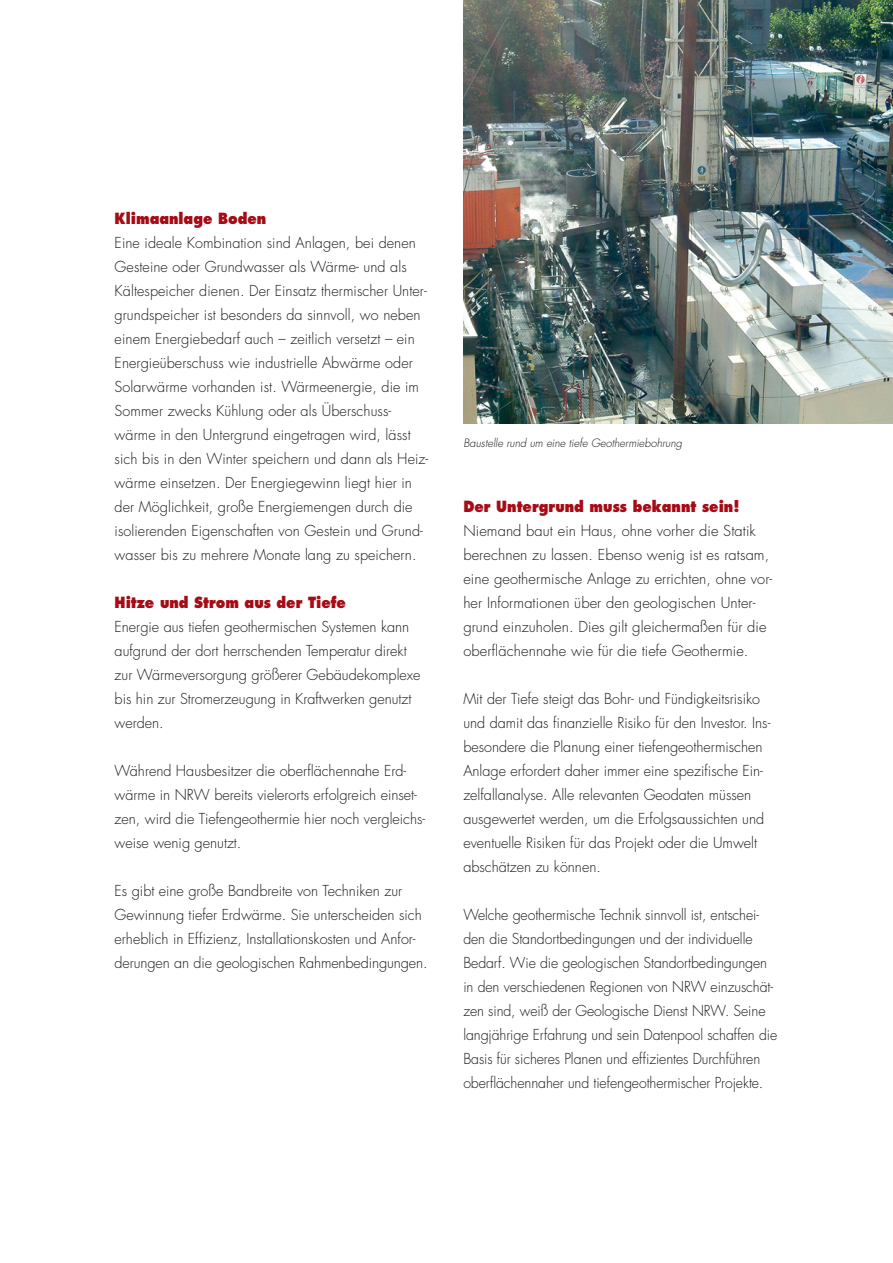
<style>
.page{position:relative;width:893px;height:1263px;background:#fff}
.page>*{position:absolute;margin:0;border:0;box-sizing:border-box;transform-origin:0 0}
.t1{font:800 15px "Futura Std";color:#a60b16;scale:.9 1}
.t2{font:300 14.7px/24px "Futura Std";color:#1a171c}
.t3{font:300 14.7px/24px "Futura Std";color:#1a171c;scale:.96 1}
.t4{font:italic 300 11.25px "Futura Std";color:#1a171c}
</style>
<div class="page">
<img style="left:463px;top:0;width:429px;height:423px">
<p class="t1" style="left:115px;top:212px;width:170px">Klimaanlage Boden</p>
<p class="t2" style="left:115px;top:232px;width:315px">Eine ideale Kombination sind Anlagen, bei denen Gesteine oder Grundwasser als Wärme- und als Kältespeicher dienen. Der Einsatz thermischer Unter&shy;grundspeicher ist besonders da sinnvoll, wo neben einem Energiebedarf auch – zeitlich versetzt – ein Energieüberschuss wie industrielle Abwärme oder Solarwärme vorhanden ist. Wärmeenergie, die im Sommer zwecks Kühlung oder als Überschuss&shy;wärme in den Untergrund eingetragen wird, lässt sich bis in den Winter speichern und dann als Heiz&shy;wärme einsetzen. Der Energiegewinn liegt hier in der Möglichkeit, große Energiemengen durch die isolierenden Eigenschaften von Gestein und Grund&shy;wasser bis zu mehrere Monate lang zu speichern.</p>
<p class="t1" style="left:115px;top:596px;width:259px">Hitze und Strom aus der Tiefe</p>
<p class="t2" style="left:115px;top:616px;width:307px">Energie aus tiefen geothermischen Systemen kann aufgrund der dort herrschenden Temperatur direkt zur Wärmeversorgung größerer Gebäudekomplexe bis hin zur Stromerzeugung in Kraftwerken genutzt werden.</p>
<p class="t2" style="left:115px;top:760px;width:312px">Während Hausbesitzer die oberflächennahe Erd&shy;wärme in NRW bereits vielerorts erfolgreich einset&shy;zen, wird die Tiefengeothermie hier noch vergleichs&shy;weise wenig genutzt.</p>
<p class="t2" style="left:115px;top:880px;width:314px">Es gibt eine große Bandbreite von Techniken zur Gewinnung tiefer Erdwärme. Sie unterscheiden sich erheblich in Effizienz, Installationskosten und Anfor&shy;derungen an die geologischen Rahmenbedingungen.</p>
<p class="t4" style="left:463px;top:438px;width:220px">Baustelle rund um eine tiefe Geothermiebohrung</p>
<p class="t1" style="left:463px;top:500px;width:308px">Der Untergrund muss bekannt sein!</p>
<p class="t2" style="left:463px;top:520px;width:311px">Niemand baut ein Haus, ohne vorher die Statik berechnen zu lassen. Ebenso wenig ist es ratsam, eine geothermische Anlage zu errichten, ohne vor&shy;her Informationen über den geologischen Unter&shy;grund einzuholen. Dies gilt gleichermaßen für die oberflächennahe wie für die tiefe Geothermie.</p>
<p class="t2" style="left:463px;top:688px;width:309px">Mit der Tiefe steigt das Bohr- und Fündigkeitsrisiko und damit das finanzielle Risiko für den Investor. Ins&shy;besondere die Planung einer tiefengeothermischen Anlage erfordert daher immer eine spezifische Ein&shy;zelfallanalyse. Alle relevanten Geodaten müssen ausgewertet werden, um die Erfolgsaussichten und eventuelle Risiken für das Projekt oder die Umwelt abschätzen zu können.</p>
<p class="t3" style="left:463px;top:904px;width:328px">Welche geothermische Technik sinnvoll ist, entschei&shy;den die Standortbedingungen und der individuelle Bedarf. Wie die geologischen Standortbedingungen in den verschiedenen Regionen von NRW einzuschät&shy;zen sind, weiß der Geologische Dienst NRW. Seine langjährige Erfahrung und sein Datenpool schaffen die Basis für sicheres Planen und effizientes Durchführen oberflächennaher und tiefengeothermischer Projekte.</p>
</div>
